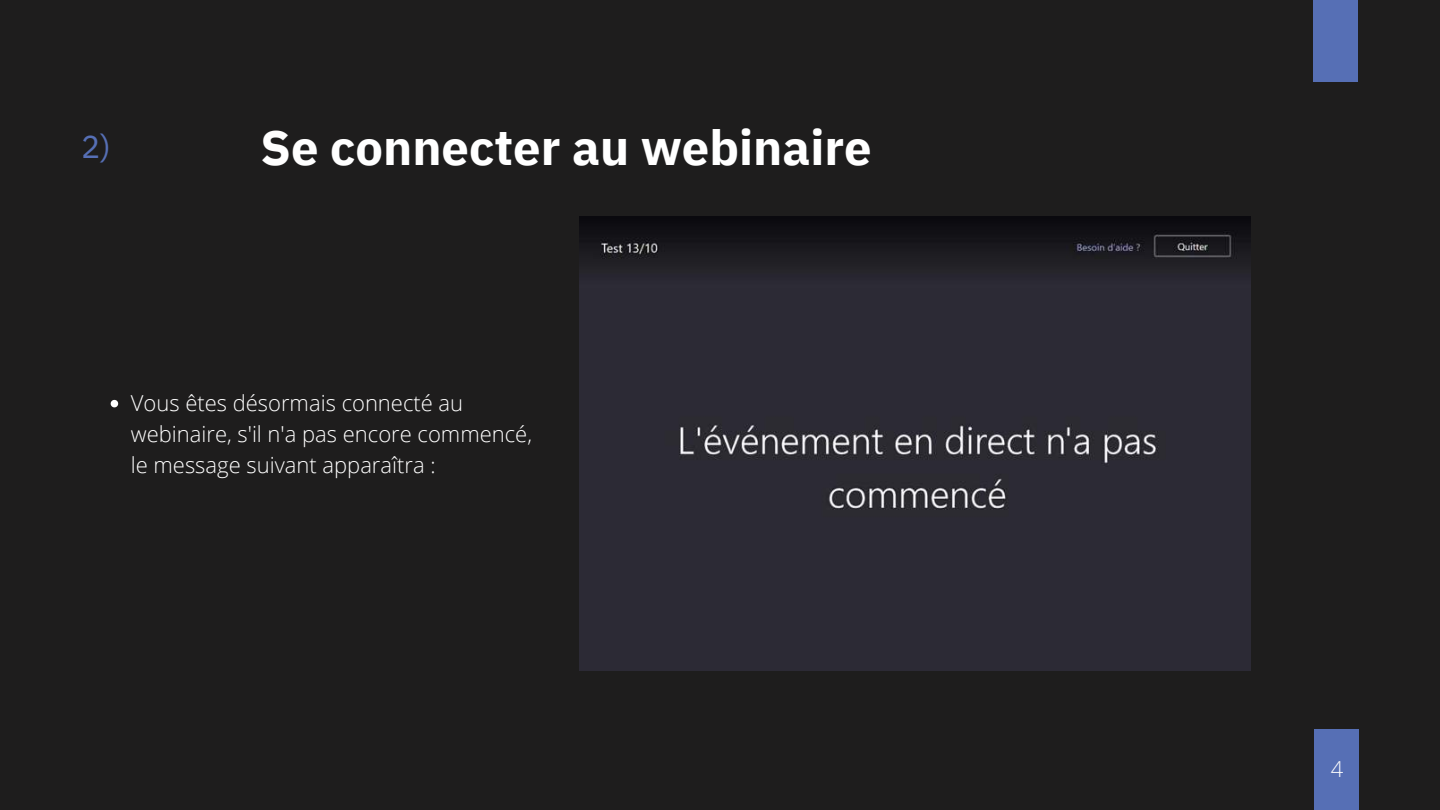
<style>
.page{position:relative;width:1440px;height:810px;background:#1e1d1d}
.page>*{position:absolute;margin:0;border:0;box-sizing:border-box;transform-origin:0 0}
.t1{font:700 49px "IBM Plex Sans";color:#fff}
.t2{font:32px "IBM Plex Sans";color:#566fb5}
.t3{font:300 22px/30.8px "Open Sans";color:#fff}
</style>
<div class="page">
<div style="left:1315px;top:729px;width:44px;height:81px;background:#566fb5"></div>
<div style="left:1313px;top:0;width:44px;height:81px;background:#566fb5"></div>
<img style="left:579px;top:216px;width:672px;height:455px">
<svg style="left:111px;top:400px;width:7px;height:7px"></svg>
<h2 class="t2" style="left:81px;top:126px;width:31px">2)</h2>
<h1 class="t1" style="left:261px;top:115px;width:613px">Se connecter au webinaire</h1>
<p class="t3" style="left:131px;top:387px;width:403px">Vous êtes désormais connecté au webinaire, s'il n'a pas encore commencé, le message suivant apparaîtra :</p>
<p class="t3" style="left:1331px;top:753px;width:14px">4</p>
</div>
